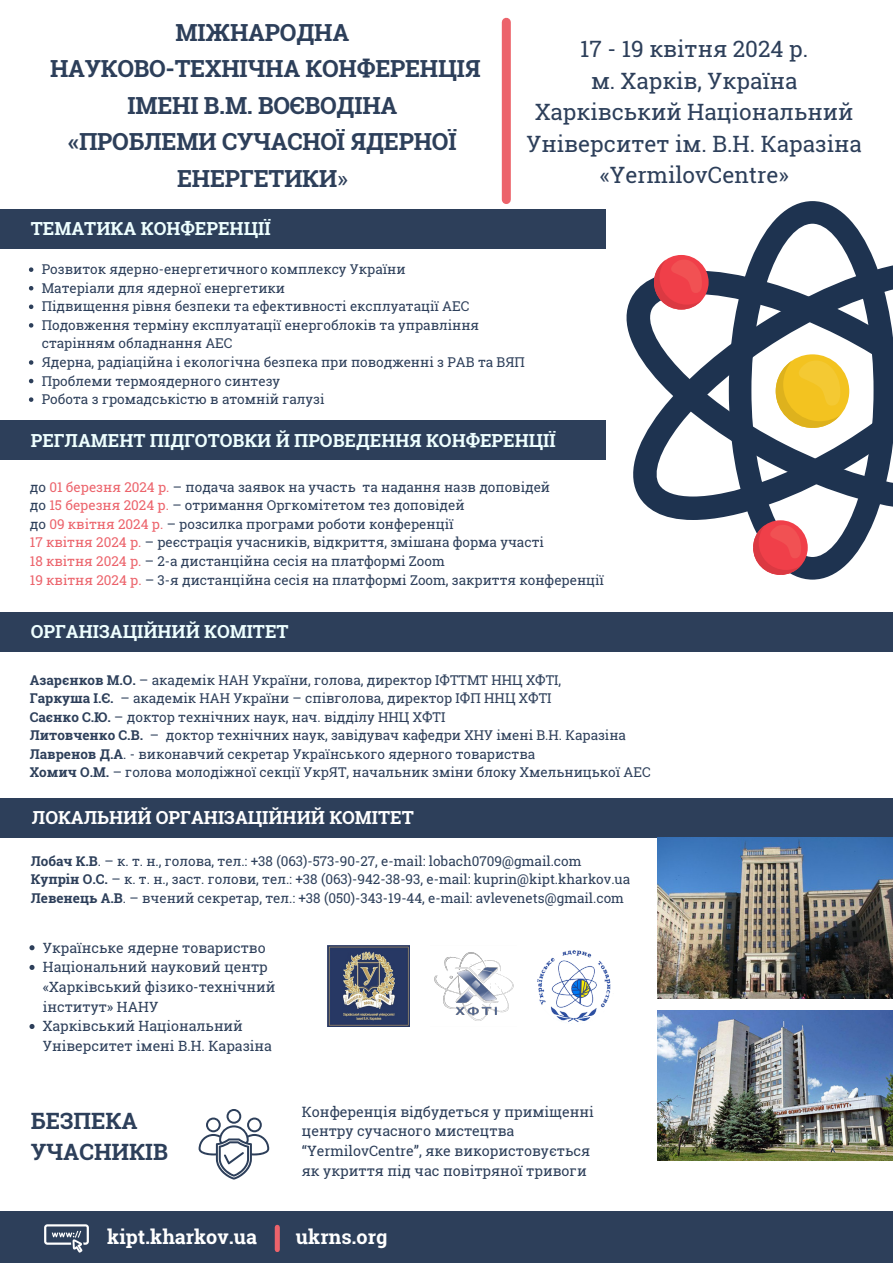
<style>
.page{position:relative;width:893px;height:1263px;background:#fff}
.page>*{position:absolute;margin:0;border:0;box-sizing:border-box;transform-origin:0 0}
.t1{font:700 23.55px/36.6px "Roboto Slab";letter-spacing:-.01em;color:#2d3f5a;text-align:center}
.t2{font:22.5px/31.5px "Roboto Slab";color:#2d3f5a;text-align:center}
.t3{font:700 22.5px/31.5px "Roboto Slab";color:#2d3f5a}
.t4{font:700 19.8px "Roboto Slab";color:#fff}
.t5{font:700 18px "Roboto Slab";color:#eff}
.t6{font:700 18px "Roboto Slab";color:#fff}
.t7{font:14.25px/19.6px "Roboto Slab";color:#2d3f5a}
.t8{font:14.1px/19.6px "Roboto Slab";color:#2d3f5a}
.t9{font:13.5px/18.6px "Roboto Slab";color:#2d3f5a}
.s1{font-weight:400}
.s2{color:#ec636b}
.s3{font-weight:700}
</style>
<div class="page">
<div style="left:502px;top:22px;width:9px;height:178px;background:#ec636b"></div>
<div style="left:0;top:209px;width:605px;height:39px;background:#2d3f5a"></div>
<div style="left:0;top:798px;width:893px;height:39px;background:#2d3f5a"></div>
<svg style="left:750px;top:201px;width:125px;height:379px"></svg>
<svg style="left:626px;top:261px;width:267px;height:259px;fill:#1e3350"></svg>
<div style="left:775px;top:354px;width:74px;height:74px;background:#f3c320;border-radius:50%"></div>
<svg style="left:775px;top:360px;width:68px;height:68px"></svg>
<div style="left:654px;top:255px;width:54px;height:55px;background:#f03f49;border-radius:50%"></div>
<svg style="left:654px;top:260px;width:50px;height:50px"></svg>
<div style="left:753px;top:520px;width:54px;height:55px;background:#f03f49;border-radius:50%"></div>
<svg style="left:753px;top:525px;width:50px;height:50px"></svg>
<img style="left:328px;top:945px;width:82px;height:82px">
<img style="left:537px;top:950px;width:74px;height:74px">
<div style="left:0;top:612px;width:893px;height:39px;background:#2d3f5a"></div>
<div style="left:0;top:420px;width:605px;height:39px;background:#2d3f5a"></div>
<img style="left:657px;top:837px;width:236px;height:162px">
<img style="left:657px;top:1010px;width:236px;height:150px">
<div style="left:0;top:1212px;width:893px;height:51px;background:#2d3f5a"></div>
<img style="left:434px;top:952px;width:80px;height:69px">
<svg style="left:44px;top:1224px;width:45px;height:28px"></svg>
<div style="left:275px;top:1227px;width:5px;height:22px;background:#ec636b"></div>
<svg style="left:199px;top:1109px;width:70px;height:70px"></svg>
<svg style="left:29px;top:267px;width:4px;height:5px"></svg>
<svg style="left:29px;top:286px;width:4px;height:4px"></svg>
<svg style="left:29px;top:305px;width:4px;height:4px"></svg>
<svg style="left:29px;top:323px;width:4px;height:5px"></svg>
<svg style="left:29px;top:360px;width:4px;height:5px"></svg>
<svg style="left:29px;top:379px;width:4px;height:4px"></svg>
<svg style="left:29px;top:397px;width:4px;height:5px"></svg>
<svg style="left:29px;top:945px;width:6px;height:5px"></svg>
<svg style="left:29px;top:965px;width:6px;height:5px"></svg>
<svg style="left:29px;top:1024px;width:6px;height:5px"></svg>
<p class="t1" style="left:176px;top:13px;width:175px">МІЖНАРОДНА</p>
<p class="t1" style="left:50px;top:50px;width:432px">НАУКОВО-ТЕХНІЧНА КОНФЕРЕНЦІЯ</p>
<p class="t1" style="left:127px;top:86px;width:271px">ІМЕНІ В.М. ВОЄВОДІНА</p>
<p class="t1" style="left:68px;top:123px;width:390px">«ПРОБЛЕMИ СУЧАСНОЇ ЯДЕРНОЇ<br>ЕНЕРГЕТИКИ<span class="s1">»</span></p>
<p class="t2" style="left:580px;top:33px;width:229px">17 - 19 квітня 2024 р.</p>
<p class="t2" style="left:591px;top:64px;width:208px">м. Харків, Україна</p>
<p class="t2" style="left:526px;top:96px;width:337px">Харківський Національний<br>Університет ім. В.Н. Каразіна</p>
<p class="t2" style="left:600px;top:159px;width:191px">«YermilovCentre»</p>
<p class="t5" style="left:31px;top:217px;width:241px">ТЕМАТИКА КОНФЕРЕНЦІЇ</p>
<p class="t9" style="left:42px;top:260px;width:365px">Розвиток ядерно-енергетичного комплексу України</p>
<p class="t9" style="left:42px;top:278px;width:245px">Матеріали для ядерної енергетики</p>
<p class="t9" style="left:42px;top:297px;width:429px">Підвищення рівня безпеки та ефективності експлуатації АЕС</p>
<p class="t9" style="left:42px;top:315px;width:439px">Подовження терміну експлуатації енергоблоків та управління старінням обладнання АЕС</p>
<p class="t9" style="left:42px;top:352px;width:485px">Ядерна, радіаційна і екологічна безпека при поводженні з РАВ та ВЯП</p>
<p class="t9" style="left:42px;top:371px;width:240px">Проблеми термоядерного синтезу</p>
<p class="t9" style="left:42px;top:390px;width:284px">Робота з громадськістю в атомній галузі</p>
<p class="t5" style="left:31px;top:428px;width:526px">РЕГЛАМЕНТ ПІДГОТОВКИ Й ПРОВЕДЕННЯ КОНФЕРЕНЦІЇ</p>
<p class="t9" style="left:30px;top:477px;width:522px">до <span class="s2">01 березня 2024 р.</span> – подача заявок на участь та надання назв доповідей</p>
<p class="t9" style="left:30px;top:496px;width:436px">до <span class="s2">15 березня 2024 р.</span> – отримання Оргкомітетом тез доповідей</p>
<p class="t9" style="left:30px;top:514px;width:425px">до <span class="s2">09 квітня 2024 р.</span> – розсилка програми роботи конференції</p>
<p class="t9" style="left:30px;top:533px;width:515px"><span class="s2">17 квітня 2024 р.</span> – реєстрація учасників, відкриття, змішана форма участі</p>
<p class="t9" style="left:30px;top:551px;width:416px"><span class="s2">18 квітня 2024 р.</span> – 2-а дистанційна сесія на платформі Zoom</p>
<p class="t9" style="left:30px;top:570px;width:576px"><span class="s2">19 квітня 2024 р.</span> – 3-я дистанційна сесія на платформі Zoom, закриття конференції</p>
<p class="t5" style="left:31px;top:619px;width:259px">ОРГАНІЗАЦІЙНИЙ КОМІТЕТ</p>
<p class="t9" style="left:30px;top:670px;width:533px"><span class="s3">Азарєнков М.О.</span> – академік НАН України, голова, директор ІФТТМТ ННЦ ХФТІ,</p>
<p class="t9" style="left:30px;top:689px;width:523px"><span class="s3">Гаркуша І.Є.</span> – академік НАН України – співголова, директор ІФП ННЦ ХФТІ</p>
<p class="t9" style="left:30px;top:707px;width:417px"><span class="s3">Саєнко С.Ю.</span> – доктор технічних наук, нач. відділу ННЦ ХФТІ</p>
<p class="t9" style="left:30px;top:726px;width:598px"><span class="s3">Литовченко С.В.</span> – доктор технічних наук, завідувач кафедри ХНУ імені В.Н. Каразіна</p>
<p class="t9" style="left:30px;top:744px;width:507px"><span class="s3">Лавренов Д.А</span>. - виконавчий секретар Українського ядерного товариства</p>
<p class="t9" style="left:30px;top:763px;width:622px"><span class="s3">Хомич О.М.</span> – голова молодіжної секції УкрЯТ, начальник зміни блоку Хмельницької АЕС</p>
<p class="t6" style="left:32px;top:805px;width:383px">ЛОКАЛЬНИЙ ОРГАНІЗАЦІЙНИЙ КОМІТЕТ</p>
<p class="t9" style="left:31px;top:851px;width:552px"><span class="s3">Лобач К.В</span>. – к. т. н., голова, тел.: +38 (063)-573-90-27, e-mail: lobach0709@gmail.com</p>
<p class="t9" style="left:31px;top:870px;width:601px"><span class="s3">Купрін О.С.</span> – к. т. н., заст. голови, тел.: +38 (063)-942-38-93, e-mail: kuprin@kipt.kharkov.ua</p>
<p class="t9" style="left:31px;top:888px;width:595px"><span class="s3">Левенець А.В</span>. – вчений секретар, тел.: +38 (050)-343-19-44, e-mail: avlevenets@gmail.com</p>
<p class="t8" style="left:43px;top:937px;width:224px">Українське ядерне товариство</p>
<p class="t8" style="left:43px;top:957px;width:234px">Національний науковий центр «Харківський фізико-технічний інститут» НАНУ</p>
<p class="t8" style="left:43px;top:1016px;width:231px">Харківський Національний<br>Університет імені В.Н. Каразіна</p>
<p class="t3" style="left:31px;top:1104px;width:139px">БЕЗПЕКА<br>УЧАСНИКІВ</p>
<p class="t7" style="left:302px;top:1101px;width:294px">Конференція відбудеться у приміщенні центру сучасного мистецтва “YermilovCentre”, яке використовується як укриття під час повітряної тривоги</p>
<p class="t4" style="left:107px;top:1223px;width:151px">kipt.kharkov.ua</p>
<p class="t4" style="left:296px;top:1223px;width:93px">ukrns.org</p>
</div>
